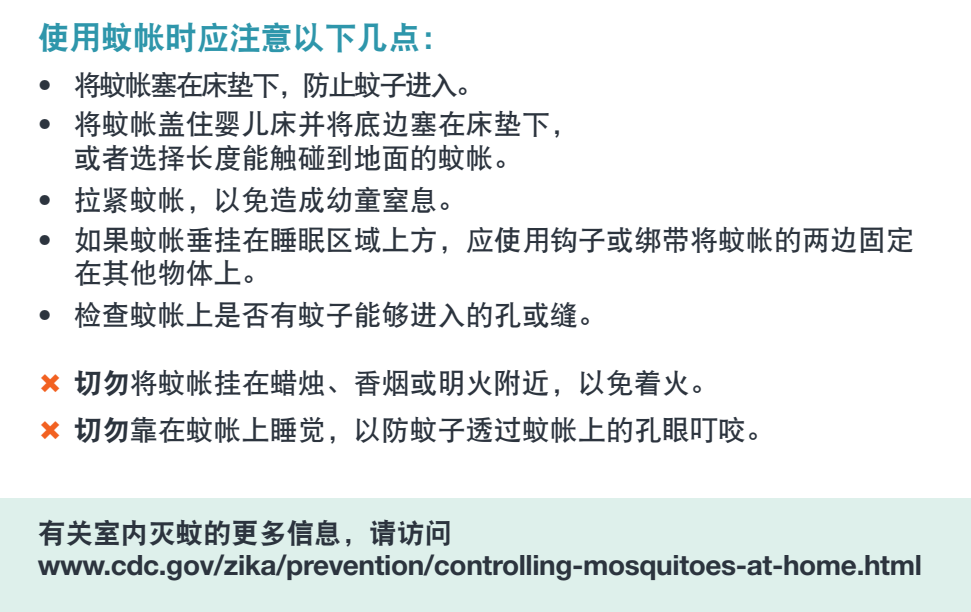
<style>
.page{position:relative;width:971px;height:612px;background:#fff}
.page>*{position:absolute;margin:0;border:0;box-sizing:border-box;transform-origin:0 0}
.t1{font:32px "DFP Hei W9";letter-spacing:-.005em;color:#2e96ab}
.t2{font:28px/33.6px "DFP Hei W7";color:#2c343e}
.t3{font:700 28px "Helvetica Neue LT Std";letter-spacing:-.015em;color:#2c343e}
.t4{font:28px "DFP Hei W7";letter-spacing:-.09em;color:#2c343e}
.t5{font:28px "DFP Hei W9";letter-spacing:-.015em;color:#2c343e}
.s1{font-family:"Helvetica Neue LT Std"}
.s2{font-family:"DFP Hei W9"}
</style>
<div class="page">
<div style="left:0;top:498px;width:971px;height:114px;background:#def0eb"></div>
<p class="t1" style="left:38px;top:21px;width:416px">使用蚊帐时应注意以下几点：</p>
<p class="t4" style="left:38px;top:70px;width:447px"><span class="s1">•</span> 将蚊帐塞在床垫下，防止蚊子进入。</p>
<p class="t2" style="left:74px;top:107px;width:505px;text-indent:-36px"><span class="s1">•</span> 将蚊帐盖住婴儿床并将底边塞在床垫下，或者选择长度能触碰到地面的蚊帐。</p>
<p class="t2" style="left:38px;top:183px;width:430px"><span class="s1">•</span> 拉紧蚊帐，以免造成幼童窒息。</p>
<p class="t2" style="left:74px;top:222px;width:841px;text-indent:-36px"><span class="s1">•</span> 如果蚊帐垂挂在睡眠区域上方，应使用钩子或绑带将蚊帐的两边固定在其他物体上。</p>
<p class="t2" style="left:38px;top:298px;width:570px"><span class="s1">•</span> 检查蚊帐上是否有蚊子能够进入的孔或缝。</p>
<p class="t2" style="left:74px;top:359px;width:701px;line-height:47.6px"><span class="s2">切勿</span>将蚊帐挂在蜡烛、香烟或明火附近，以免着火。<br><span class="s2">切勿</span>靠在蚊帐上睡觉，以防蚊子透过蚊帐上的孔眼叮咬。</p>
<p class="t5" style="left:38px;top:518px;width:416px">有关室内灭蚊的更多信息，请访问</p>
<p class="t3" style="left:38px;top:548px;width:885px">www.cdc.gov/zika/prevention/controlling-mosquitoes-at-home.html</p>
</div>
